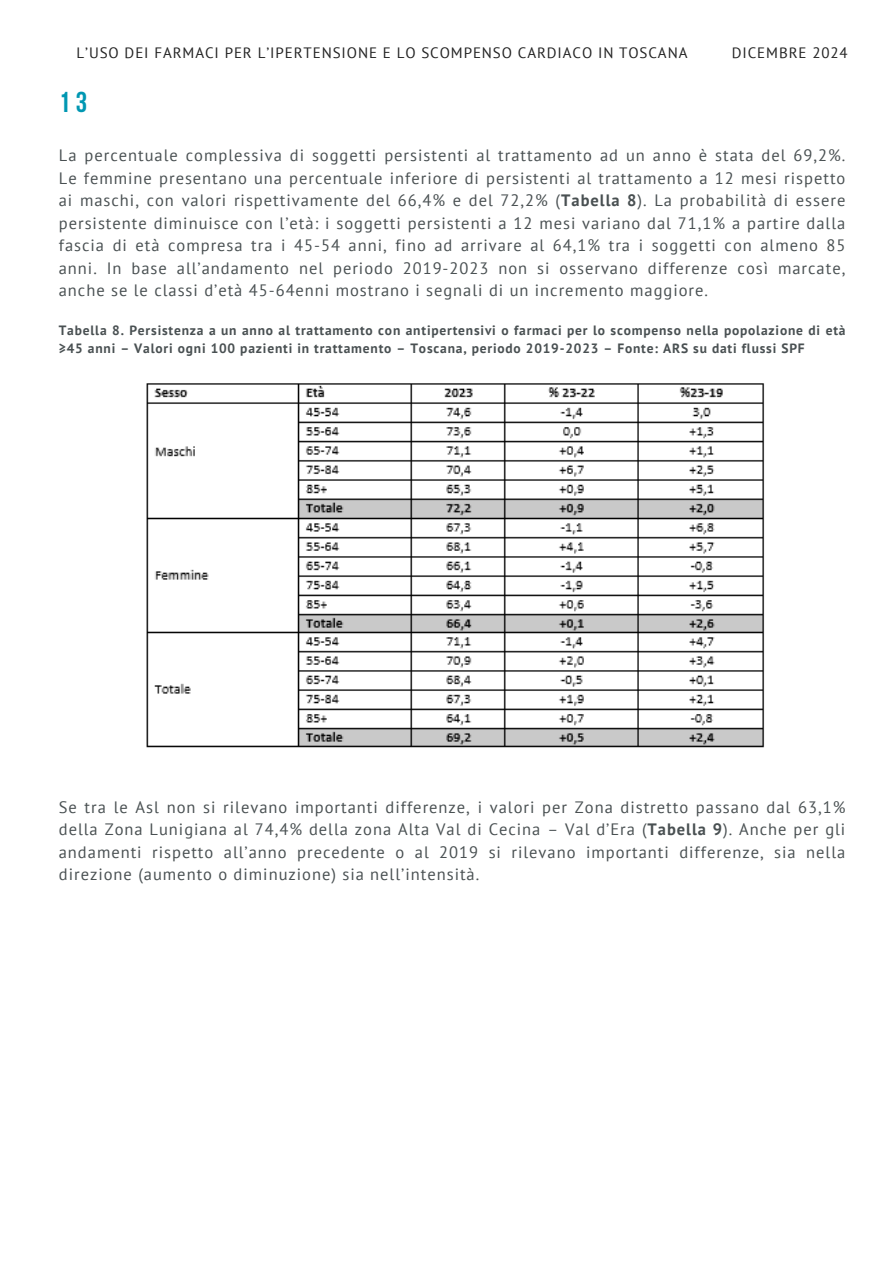
<style>
.page{position:relative;width:894px;height:1264px;background:#fff}
.page>*{position:absolute;margin:0;border:0;box-sizing:border-box;transform-origin:0 0}
.t1{font:700 28.65px "Bebas Neue";color:#0097b2}
.t2{font:16.5px/22.5px "PT Sans";letter-spacing:.06em;color:#495052;text-align:justify}
.t3{font:15px "PT Sans";letter-spacing:.06em;color:#222}
.t4{font:700 13.5px/18px "PT Sans";letter-spacing:.06em;color:#495052}
.s1{font-weight:700}
</style>
<div class="page">
<img style="left:146px;top:383px;width:619px;height:365px">
<p class="t3" style="left:77px;top:43px;width:612px">L’USO DEI FARMACI PER L’IPERTENSIONE E LO SCOMPENSO CARDIACO IN TOSCANA</p>
<p class="t3" style="left:731px;top:43px;width:117px">DICEMBRE 2024</p>
<h1 class="t1" style="left:59px;top:91px;width:30px">13</h1>
<h1 class="t2" style="left:59px;top:144px;width:787px">La percentuale complessiva di soggetti persistenti al trattamento ad un anno è stata del 69,2%.<br>Le femmine presentano una percentuale inferiore di persistenti al trattamento a 12 mesi rispetto ai maschi, con valori rispettivamente del 66,4% e del 72,2% (<span class="s1">Tabella 8</span>). La probabilità di essere persistente diminuisce con l’età: i soggetti persistenti a 12 mesi variano dal 71,1% a partire dalla fascia di età compresa tra i 45-54 anni, fino ad arrivare al 64,1% tra i soggetti con almeno 85 anni. In base all’andamento nel periodo 2019-2023 non si osservano differenze così marcate, anche se le classi d’età 45-64enni mostrano i segnali di un incremento maggiore.</h1>
<h2 class="t4" style="left:59px;top:321px;width:788px">Tabella 8. Persistenza a un anno al trattamento con antipertensivi o farmaci per lo scompenso nella popolazione di età ≥45 anni – Valori ogni 100 pazienti in trattamento – Toscana, periodo 2019-2023 – Fonte: ARS su dati flussi SPF</h2>
<p class="t2" style="left:59px;top:795px;width:787px">Se tra le Asl non si rilevano importanti differenze, i valori per Zona distretto passano dal 63,1% della Zona Lunigiana al 74,4% della zona Alta Val di Cecina – Val d’Era (<span class="s1">Tabella 9</span>). Anche per gli andamenti rispetto all’anno precedente o al 2019 si rilevano importanti differenze, sia nella direzione (aumento o diminuzione) sia nell’intensità.</p>
</div>
